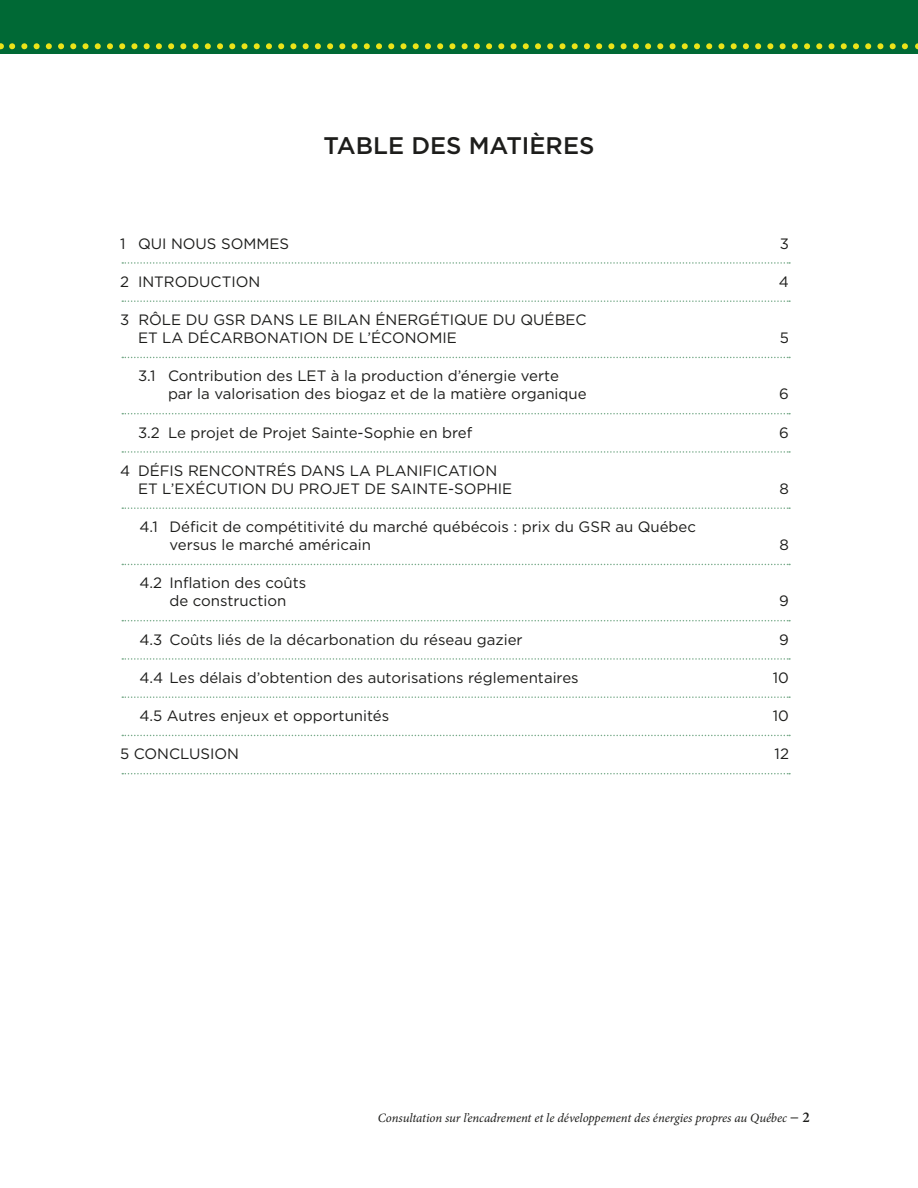
<style>
.page{position:relative;width:918px;height:1188px;background:#fff}
.page>*{position:absolute;margin:0;border:0;box-sizing:border-box;transform-origin:0 0}
.Titre{font:500 24px "Gotham";color:#1d1d1b}
.t1{font:15px/18px "Gotham";color:#1d1d1b}
.t2{font:italic 12.75px "Minion Pro";letter-spacing:-.005em;color:#1d1d1b}
.s1{color:#fff}
.s2{font-style:normal;font-size:18px}
.s3{font-weight:600;font-style:normal;font-size:15px}
</style>
<div class="page">
<div style="left:0;top:0;width:918px;height:54px;background:#006935"></div>
<svg style="left:12px;top:43px;width:906px;height:6px"></svg>
<svg style="left:122px;top:262px;width:668px;height:2px"></svg>
<svg style="left:122px;top:300px;width:668px;height:2px"></svg>
<svg style="left:122px;top:357px;width:668px;height:1px"></svg>
<svg style="left:122px;top:413px;width:668px;height:1px"></svg>
<svg style="left:122px;top:451px;width:668px;height:2px"></svg>
<svg style="left:122px;top:507px;width:668px;height:2px"></svg>
<svg style="left:122px;top:564px;width:668px;height:1px"></svg>
<svg style="left:122px;top:620px;width:668px;height:1px"></svg>
<svg style="left:122px;top:658px;width:668px;height:2px"></svg>
<svg style="left:122px;top:696px;width:668px;height:2px"></svg>
<svg style="left:122px;top:735px;width:668px;height:1px"></svg>
<svg style="left:122px;top:773px;width:668px;height:1px"></svg>
<p class="Titre" style="left:324px;top:130px;width:272px">TABLE DES MATIÈRES</p>
<p class="t1" style="left:120px;top:234px;width:171px">1 QUI NOUS SOMMES</p>
<p class="t1" style="left:780px;top:234px;width:11px">3</p>
<p class="t1" style="left:120px;top:272px;width:142px">2 INTRODUCTION</p>
<p class="t1" style="left:779px;top:272px;width:12px">4</p>
<p class="t1" style="left:138px;top:311px;width:450px;text-indent:-18px">3<span class="s1">3</span>RÔLE DU GSR DANS LE BILAN ÉNERGÉTIQUE DU QUÉBEC<br>ET LA DÉCARBONATION DE L’ÉCONOMIE</p>
<p class="t1" style="left:780px;top:329px;width:11px">5</p>
<p class="t1" style="left:168px;top:367px;width:420px;text-indent:-30px">3.1 Contribution des LET à la production d’énergie verte par la valorisation des biogaz et de la matière organique</p>
<p class="t1" style="left:779px;top:385px;width:11px">6</p>
<p class="t1" style="left:138px;top:423px;width:336px">3.2 Le projet de Projet Sainte-Sophie en bref</p>
<p class="t1" style="left:779px;top:423px;width:11px">6</p>
<p class="t1" style="left:138px;top:461px;width:376px;text-indent:-18px">4 DÉFIS RENCONTRÉS DANS LA PLANIFICATION<br>ET L’EXÉCUTION DU PROJET DE SAINTE-SOPHIE</p>
<p class="t1" style="left:780px;top:479px;width:11px">8</p>
<p class="t1" style="left:170px;top:518px;width:528px;text-indent:-30px">4.1 Déficit de compétitivité du marché québécois : prix du GSR au Québec versus le marché américain</p>
<p class="t1" style="left:170px;top:574px;width:138px;text-indent:-30px">4.2 Inflation des coûts de construction</p>
<p class="t1" style="left:780px;top:536px;width:11px">8</p>
<p class="t1" style="left:779px;top:592px;width:11px">9</p>
<p class="t1" style="left:140px;top:630px;width:385px">4.3 Coûts liés de la décarbonation du réseau gazier</p>
<p class="t1" style="left:779px;top:630px;width:11px">9</p>
<p class="t1" style="left:140px;top:668px;width:441px">4.4 Les délais d’obtention des autorisations réglementaires</p>
<p class="t1" style="left:773px;top:668px;width:18px">10</p>
<p class="t1" style="left:140px;top:707px;width:251px">4.5 Autres enjeux et opportunités</p>
<p class="t1" style="left:773px;top:707px;width:18px">10</p>
<p class="t1" style="left:120px;top:745px;width:121px">5 CONCLUSION</p>
<p class="t1" style="left:775px;top:745px;width:16px">12</p>
<p class="t2" style="left:378px;top:1109px;width:434px">Consultation sur l’encadrement et le développement des énergies propres au Québec <span class="s2">–</span> <span class="s3">2</span></p>
</div>
